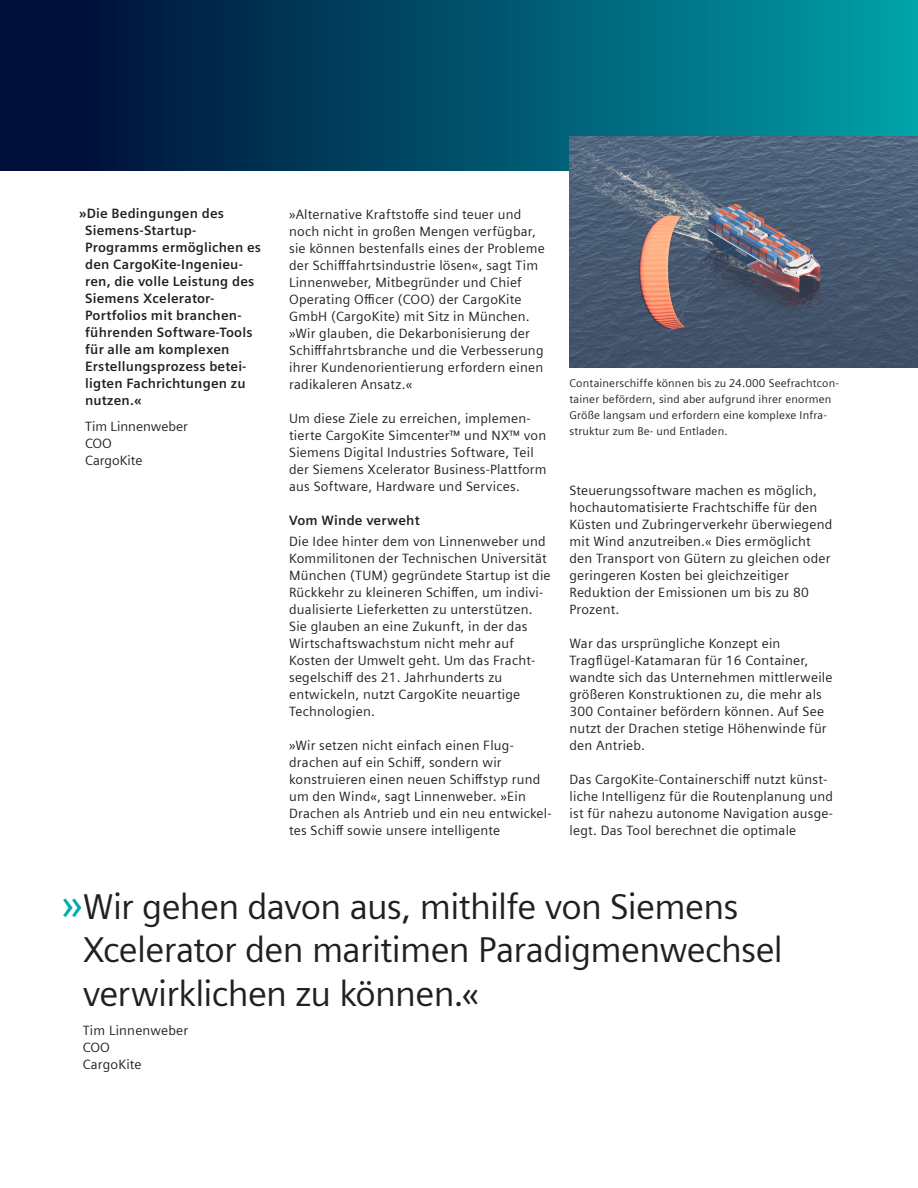
<style>
.page{position:relative;width:918px;height:1188px;background:#fff}
.page>*{position:absolute;margin:0;border:0;box-sizing:border-box;transform-origin:0 0}
.Large_Quote{font:36px/43.2px "Siemens Sans";letter-spacing:-.02em;color:#231f20}
.Body_Text{font:13.5px/17px "Siemens Sans";letter-spacing:.015em;color:#231f20}
.Quotes{font:700 13.5px/17px "Siemens Sans";letter-spacing:.015em;color:#231f20}
.Quotes_credit{font:13.5px "Siemens Sans";color:#231f20}
.Large_Quote-2{font:13.5px/17px "Siemens Sans";letter-spacing:.015em;color:#231f20}
.Body_Subhead{font:700 13.5px "Siemens Sans";letter-spacing:.015em;color:#231f20}
.Caption_7_5pt_3_75mm{font:11.25px/15.9px "Siemens Sans";letter-spacing:.015em;color:#231f20}
.s1{font-size:45px;color:#00aaad}
</style>
<div class="page">
<div style="left:0;top:0;width:918px;height:170px;background:linear-gradient(to right,#000430,#009fa6)"></div>
<img style="left:570px;top:136px;width:348px;height:232px">
<p class="Quotes" style="left:85px;top:204px;width:178px;text-indent:-6px">»Die Bedingungen des<br>Siemens-Startup-<br>Programms ermöglichen es den CargoKite-Ingenieu&shy;ren, die volle Leistung des<br>Siemens Xcelerator-<br>Portfolios mit branchen&shy;führenden Software-Tools für alle am komplexen<br>Erstellungsprozess betei&shy;ligten Fachrichtungen zu nutzen.«</p>
<p class="Quotes_credit" style="left:85px;top:416px;width:104px">Tim Linnenweber</p>
<p class="Quotes_credit" style="left:85px;top:433px;width:28px">COO</p>
<p class="Quotes_credit" style="left:85px;top:450px;width:59px">CargoKite</p>
<p class="Body_Text" style="left:289px;top:205px;width:257px">»Alternative Kraftstoffe sind teuer und noch nicht in großen Mengen verfügbar, sie können bestenfalls eines der Probleme der Schifffahrtsindustrie lösen«, sagt Tim Linnenweber, Mitbegründer und Chief Operating Officer (COO) der CargoKite GmbH (CargoKite) mit Sitz in München. »Wir glauben, die Dekarbonisierung der Schifffahrtsbranche und die Verbesserung ihrer Kundenorientierung erfordern einen radikaleren Ansatz.«</p>
<p class="Body_Text" style="left:289px;top:409px;width:259px">Um diese Ziele zu erreichen, implemen&shy;tierte CargoKite Simcenter™ und NX™ von Siemens Digital Industries Software, Teil der Siemens Xcelerator Business-Plattform aus Software, Hardware und Services.</p>
<p class="Body_Subhead" style="left:289px;top:510px;width:132px">Vom Winde verweht</p>
<p class="Body_Text" style="left:289px;top:532px;width:263px">Die Idee hinter dem von Linnenweber und Kommilitonen der Technischen Universität München (TUM) gegründete Startup ist die Rückkehr zu kleineren Schiffen, um indivi&shy;dualisierte Lieferketten zu unterstützen.<br>Sie glauben an eine Zukunft, in der das Wirtschaftswachstum nicht mehr auf Kosten der Umwelt geht. Um das Fracht&shy;segelschiff des 21. Jahrhunderts zu entwickeln, nutzt CargoKite neuartige Technologien.</p>
<p class="Body_Text" style="left:289px;top:736px;width:264px">»Wir setzen nicht einfach einen Flug&shy;drachen auf ein Schiff, sondern wir konstruieren einen neuen Schiffstyp rund um den Wind«, sagt Linnenweber. »Ein Drachen als Antrieb und ein neu entwickel&shy;tes Schiff sowie unsere intelligente</p>
<p class="Caption_7_5pt_3_75mm" style="left:570px;top:374px;width:271px">Containerschiffe können bis zu 24.000 Seefrachtcon&shy;tainer befördern, sind aber aufgrund ihrer enormen Größe langsam und erfordern eine komplexe Infra&shy;struktur zum Be- und Entladen.</p>
<p class="Body_Text" style="left:570px;top:481px;width:264px">Steuerungssoftware machen es möglich, hochautomatisierte Frachtschiffe für den Küsten und Zubringerverkehr überwiegend mit Wind anzutreiben.« Dies ermöglicht den Transport von Gütern zu gleichen oder geringeren Kosten bei gleichzeitiger Reduktion der Emissionen um bis zu 80<br>Prozent.</p>
<p class="Body_Text" style="left:570px;top:634px;width:265px">War das ursprüngliche Konzept ein Tragflügel-Katamaran für 16 Container, wandte sich das Unternehmen mittlerweile größeren Konstruktionen zu, die mehr als 300 Container befördern können. Auf See nutzt der Drachen stetige Höhenwinde für den Antrieb.</p>
<p class="Body_Text" style="left:570px;top:770px;width:265px">Das CargoKite-Containerschiff nutzt künst&shy;liche Intelligenz für die Routenplanung und ist für nahezu autonome Navigation ausge&shy;legt. Das Tool berechnet die optimale</p>
<p class="Large_Quote" style="left:83px;top:883px;width:702px;text-indent:-21px"><span class="s1">»</span>Wir gehen davon aus, mithilfe von Siemens<br>Xcelerator den maritimen Paradigmenwechsel verwirklichen zu können.«</p>
<p class="Large_Quote-2" style="left:83px;top:1021px;width:107px">Tim Linnenweber<br>COO<br>CargoKite</p>
</div>
